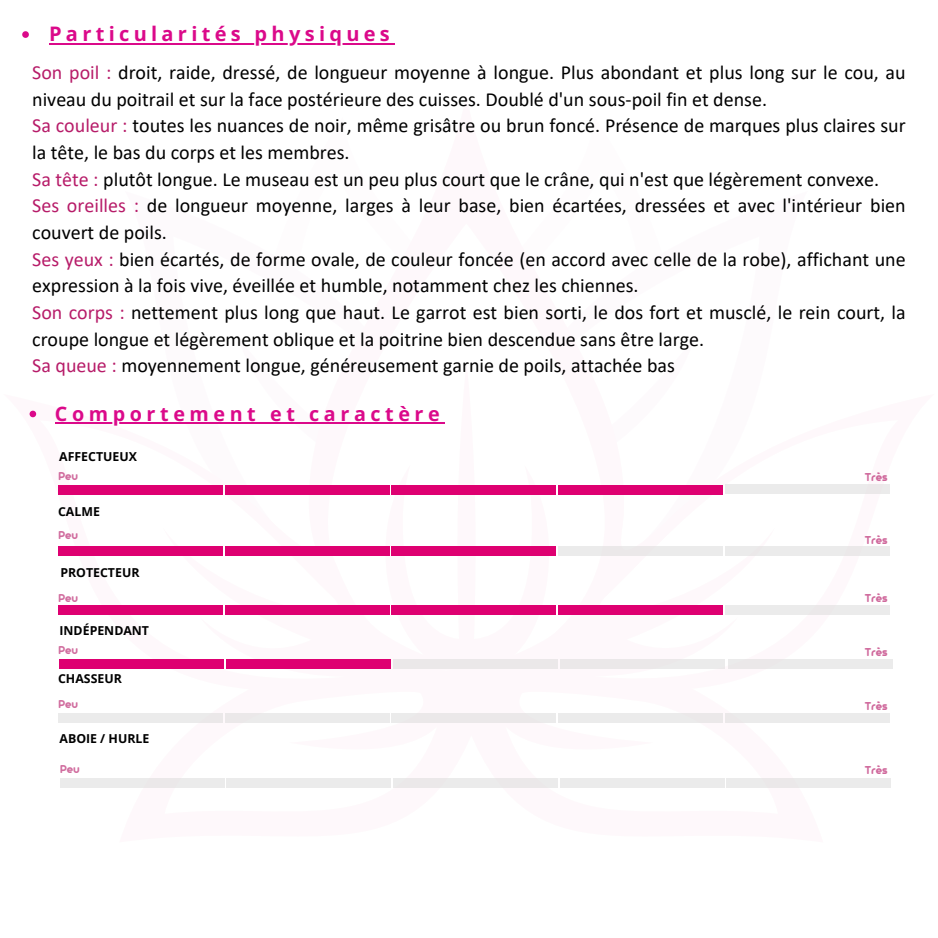
<style>
.page{position:relative;width:938px;height:938px;background:#fff}
.page>*{position:absolute;margin:0;border:0;box-sizing:border-box;transform-origin:0 0}
.t1{font:20px/26.8px "Calibri";color:#000}
.t2{font:700 20px "Open Sans";letter-spacing:.215em;color:#db098a}
.t3{font:700 19.75px "Open Sans";letter-spacing:.23em;color:#db098a}
.t4{font:700 12.25px "Open Sans";color:#000}
.t5{font:700 12.25px "Arista Pro";color:#b71c69}
.s1{color:#b71c69}
</style>
<div class="page">
<svg style="left:572px;top:555px;width:109px;height:1px"></svg>
<svg style="left:29px;top:412px;width:416px;height:257px"></svg>
<svg style="left:256px;top:508px;width:110px;height:109px"></svg>
<div style="left:457px;top:361px;width:18px;height:358px;background:#fef8fb;border-radius:50%"></div>
<svg style="left:385px;top:464px;width:164px;height:203px"></svg>
<svg style="left:119px;top:667px;width:329px;height:56px"></svg>
<svg style="left:448px;top:667px;width:375px;height:121px"></svg>
<svg style="left:22px;top:31px;width:7px;height:7px"></svg>
<hr style="left:49px;top:43px;width:345px;height:2px;background:#db098a">
<svg style="left:30px;top:410px;width:6px;height:7px"></svg>
<hr style="left:55px;top:422px;width:389px;height:2px;background:#db098a">
<div style="left:58px;top:485px;width:165px;height:9px;background:#de0071"></div>
<div style="left:225px;top:485px;width:164px;height:9px;background:#de0071"></div>
<div style="left:391px;top:485px;width:165px;height:9px;background:#de0071"></div>
<div style="left:558px;top:485px;width:164px;height:9px;background:#de0071"></div>
<div style="left:391px;top:546px;width:165px;height:9px;background:#de0071"></div>
<div style="left:58px;top:546px;width:165px;height:9px;background:#de0071"></div>
<div style="left:225px;top:546px;width:164px;height:9px;background:#de0071"></div>
<div style="left:58px;top:605px;width:165px;height:10px;background:#de0071"></div>
<div style="left:225px;top:605px;width:164px;height:10px;background:#de0071"></div>
<div style="left:391px;top:605px;width:165px;height:10px;background:#de0071"></div>
<div style="left:558px;top:605px;width:164px;height:10px;background:#de0071"></div>
<div style="left:724px;top:605px;width:165px;height:10px;background:#ebebeb"></div>
<div style="left:59px;top:659px;width:165px;height:9px;background:#de0071"></div>
<div style="left:58px;top:713px;width:165px;height:10px;background:#ebebeb"></div>
<div style="left:225px;top:713px;width:164px;height:10px;background:#ebebeb"></div>
<div style="left:391px;top:713px;width:165px;height:10px;background:#ebe8e9"></div>
<div style="left:558px;top:713px;width:164px;height:10px;background:#ebebeb"></div>
<div style="left:60px;top:778px;width:165px;height:10px;background:#ebebeb"></div>
<div style="left:226px;top:778px;width:165px;height:10px;background:#ebebeb"></div>
<div style="left:393px;top:778px;width:165px;height:10px;background:#ebe8e9"></div>
<div style="left:560px;top:778px;width:164px;height:10px;background:#ebebeb"></div>
<div style="left:726px;top:778px;width:165px;height:10px;background:#ebebeb"></div>
<div style="left:724px;top:484px;width:165px;height:10px;background:#ebebeb"></div>
<div style="left:558px;top:546px;width:164px;height:9px;background:#ebebeb"></div>
<div style="left:724px;top:546px;width:165px;height:9px;background:#ebebeb"></div>
<div style="left:226px;top:659px;width:165px;height:9px;background:#de0071"></div>
<div style="left:393px;top:659px;width:165px;height:9px;background:#ebe8e9"></div>
<div style="left:560px;top:659px;width:164px;height:9px;background:#ebe8e9"></div>
<div style="left:728px;top:659px;width:165px;height:9px;background:#ebebeb"></div>
<div style="left:724px;top:713px;width:165px;height:9px;background:#ebebeb"></div>
<h1 class="t2" style="left:49px;top:20px;width:342px">Particularités physiques</h1>
<p class="t1" style="left:32px;top:60px;width:875px"><span class="s1">Son poil :</span> droit, raide, dressé, de longueur moyenne à longue. Plus abondant et plus long sur le cou, au niveau du poitrail et sur la face postérieure des cuisses. Doublé d'un sous-poil fin et dense.<br><span class="s1">Sa couleur :</span> toutes les nuances de noir, même grisâtre ou brun foncé. Présence de marques plus claires sur la tête, le bas du corps et les membres.<br><span class="s1">Sa tête :</span> plutôt longue. Le museau est un peu plus court que le crâne, qui n'est que légèrement convexe.<br><span class="s1">Ses oreilles :</span> de longueur moyenne, larges à leur base, bien écartées, dressées et avec l'intérieur bien couvert de poils.<br><span class="s1">Ses yeux :</span> bien écartés, de forme ovale, de couleur foncée (en accord avec celle de la robe), affichant une expression à la fois vive, éveillée et humble, notamment chez les chiennes.<br><span class="s1">Son corps :</span> nettement plus long que haut. Le garrot est bien sorti, le dos fort et musclé, le rein court, la croupe longue et légèrement oblique et la poitrine bien descendue sans être large.<br><span class="s1">Sa queue :</span> moyennement longue, généreusement garnie de poils, attachée bas</p>
<p class="t3" style="left:55px;top:399px;width:386px">Comportement et caractère</p>
<h2 class="t4" style="left:59px;top:447px;width:79px">AFFECTUEUX</h2>
<p class="t5" style="left:58px;top:472px;width:22px">Peu</p>
<p class="t4" style="left:58px;top:503px;width:43px">CALME</p>
<p class="t5" style="left:58px;top:531px;width:22px">Peu</p>
<p class="t4" style="left:60px;top:563px;width:81px">PROTECTEUR</p>
<p class="t5" style="left:58px;top:593px;width:22px">Peu</p>
<h2 class="t4" style="left:60px;top:622px;width:91px">INDÉPENDANT</h2>
<p class="t4" style="left:58px;top:670px;width:65px">CHASSEUR</p>
<p class="t5" style="left:58px;top:646px;width:22px">Peu</p>
<p class="t5" style="left:58px;top:700px;width:22px">Peu</p>
<p class="t4" style="left:60px;top:730px;width:91px">ABOIE / HURLE</p>
<p class="t5" style="left:60px;top:764px;width:22px">Peu</p>
<p class="t5" style="left:864px;top:473px;width:24px">Très</p>
<p class="t5" style="left:864px;top:536px;width:24px">Très</p>
<p class="t5" style="left:864px;top:593px;width:24px">Très</p>
<p class="t5" style="left:864px;top:648px;width:24px">Très</p>
<p class="t5" style="left:864px;top:702px;width:24px">Très</p>
<p class="t5" style="left:864px;top:765px;width:24px">Très</p>
</div>
